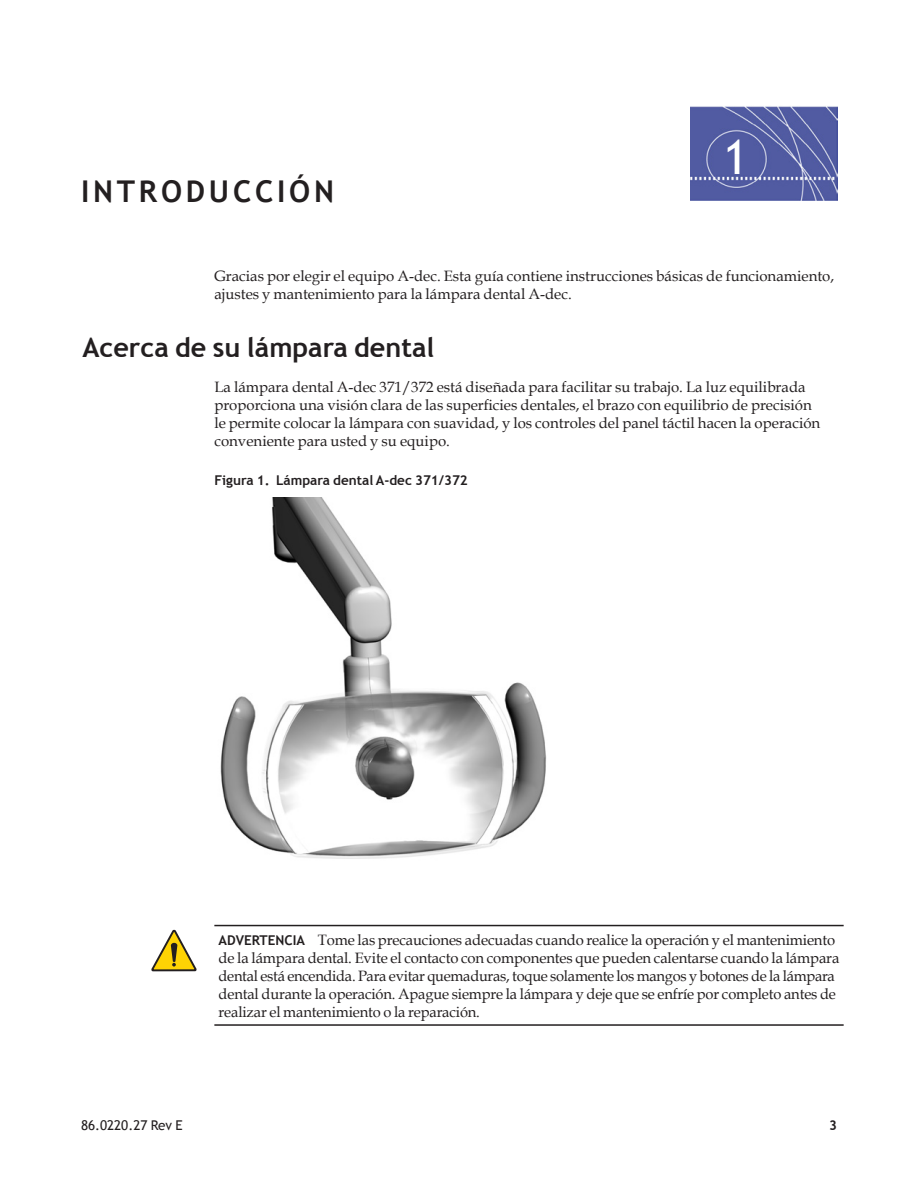
<style>
.page{position:relative;width:918px;height:1188px;background:#fff}
.page>*{position:absolute;margin:0;border:0;box-sizing:border-box;transform-origin:0 0}
.t1{font:48px "Trebuchet MS";color:#fff}
.t2{font:700 30px "Trebuchet MS";color:#231f20}
.t3{font:700 27px "Trebuchet MS";color:#231f20}
.t4{font:15px/18px "Book Antiqua";color:#231f20}
.t5{font:700 13.5px "Trebuchet MS";color:#231f20}
.t6{font:13.5px "Trebuchet MS";color:#231f20}
.s1{font-family:"Trebuchet MS";font-weight:700;font-size:13.5px}
</style>
<div class="page">
<svg style="left:691px;top:200px;width:146px;height:1px"></svg>
<img style="left:691px;top:106px;width:146px;height:94px">
<img style="left:220px;top:497px;width:327px;height:362px">
<svg style="left:151px;top:926px;width:693px;height:45px"></svg>
<hr style="left:214px;top:1024px;width:630px;height:2px;background:#231f20">
<hr style="left:214px;top:925px;width:630px;height:1px;background:#231f20">
<svg style="left:152px;top:928px;width:44px;height:44px"></svg>
<h2 class="t2" style="left:81px;top:173px;width:35px">Introd</h2>
<h2 class="t2" style="left:209px;top:173px;width:42px">ucci</h2>
<h2 class="t2" style="left:289px;top:173px;width:42px">ón</h2>
<h1 class="t1" style="left:723px;top:129px;width:27px">1</h1>
<p class="t4" style="left:214px;top:266px;width:621px">Gracias por elegir el equipo A-dec. Esta guía contiene instrucciones básicas de funcionamiento, ajustes y mantenimiento para la lámpara dental A-dec.</p>
<h3 class="t3" style="left:83px;top:331px;width:353px">Acerca de su lámpara dental</h3>
<p class="t4" style="left:214px;top:378px;width:608px">La lámpara dental A-dec 371/372 está diseñada para facilitar su trabajo. La luz equilibrada proporciona una visión clara de las superficies dentales, el brazo con equilibrio de precisión le permite colocar la lámpara con suavidad, y los controles del panel táctil hacen la operación conveniente para usted y su equipo.</p>
<p class="t5" style="left:214px;top:472px;width:255px">Figura 1. Lámpara dental A-dec 371/372</p>
<p class="t4" style="left:219px;top:930px;width:622px"><span class="s1">ADVERTENCIA</span> Tome las precauciones adecuadas cuando realice la operación y el mantenimiento de la lámpara dental. Evite el contacto con componentes que pueden calentarse cuando la lámpara dental está encendida. Para evitar quemaduras, toque solamente los mangos y botones de la lámpara dental durante la operación. Apague siempre la lámpara y deje que se enfríe por completo antes de realizar el mantenimiento o la reparación.</p>
<p class="t6" style="left:81px;top:1118px;width:103px">86.0220.27 Rev E</p>
<p class="t5" style="left:829px;top:1117px;width:9px">3</p>
</div>
